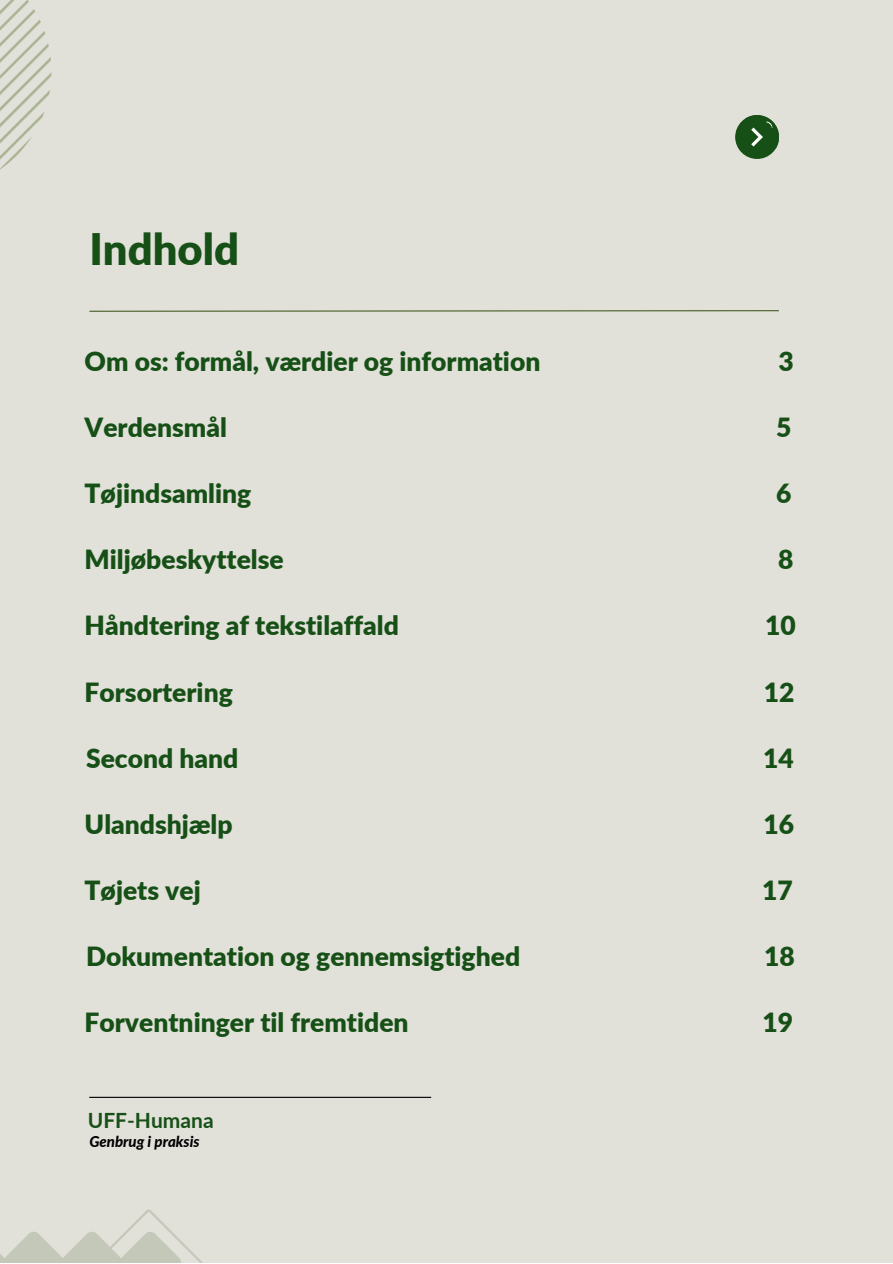
<style>
.page{position:relative;width:893px;height:1264px;background:#fff}
.page>*{position:absolute;margin:0;border:0;box-sizing:border-box;transform-origin:0 0}
.t1{font:900 43.5px "Lato";color:#165016}
.t2{font:900 26.4px "Lato";color:#165016}
.t3{font:700 21px "Lato";color:#165016}
.t4{font:italic 800 15px "Lato";color:#000}
</style>
<div class="page">
<div style="left:0;top:0;width:892px;height:1262px;background:#e1e0d9"></div>
<hr style="left:89px;top:1096px;width:342px;height:1px;background:#000">
<svg style="left:89px;top:310px;width:690px;height:2px"></svg>
<svg style="left:0;top:0;width:51px;height:170px"></svg>
<div style="left:735px;top:115px;width:43px;height:44px;background:#165016;border-radius:50%"></div>
<svg style="left:742px;top:115px;width:36px;height:37px"></svg>
<svg style="left:0;top:1209px;width:202px;height:53px"></svg>
<h1 class="t1" style="left:89px;top:222px;width:151px">Indhold</h1>
<p class="t2" style="left:85px;top:345px;width:457px">Om os: formål, værdier og information</p>
<p class="t2" style="left:778px;top:345px;width:17px">3</p>
<p class="t2" style="left:85px;top:411px;width:144px">Verdensmål</p>
<p class="t2" style="left:776px;top:411px;width:17px">5</p>
<p class="t2" style="left:85px;top:477px;width:168px">Tøjindsamling</p>
<p class="t2" style="left:776px;top:477px;width:17px">6</p>
<p class="t2" style="left:85px;top:543px;width:201px">Miljøbeskyttelse</p>
<p class="t2" style="left:778px;top:543px;width:17px">8</p>
<p class="t2" style="left:85px;top:609px;width:316px">Håndtering af tekstilaffald</p>
<p class="t2" style="left:765px;top:609px;width:32px">10</p>
<p class="t2" style="left:85px;top:675px;width:150px">Forsortering</p>
<p class="t2" style="left:763px;top:675px;width:32px">12</p>
<p class="t2" style="left:86px;top:741px;width:154px">Second hand</p>
<p class="t2" style="left:763px;top:741px;width:32px">14</p>
<p class="t2" style="left:85px;top:807px;width:149px">Ulandshjælp</p>
<p class="t2" style="left:763px;top:807px;width:32px">16</p>
<p class="t2" style="left:85px;top:874px;width:118px">Tøjets vej</p>
<p class="t2" style="left:762px;top:874px;width:32px">17</p>
<p class="t2" style="left:86px;top:940px;width:435px">Dokumentation og gennemsigtighed</p>
<p class="t2" style="left:764px;top:940px;width:32px">18</p>
<p class="t2" style="left:85px;top:1006px;width:325px">Forventninger til fremtiden</p>
<p class="t2" style="left:762px;top:1006px;width:32px">19</p>
<p class="t3" style="left:88px;top:1106px;width:127px">UFF-Humana</p>
<p class="t4" style="left:89px;top:1131px;width:112px">Genbrug i praksis</p>
</div>
